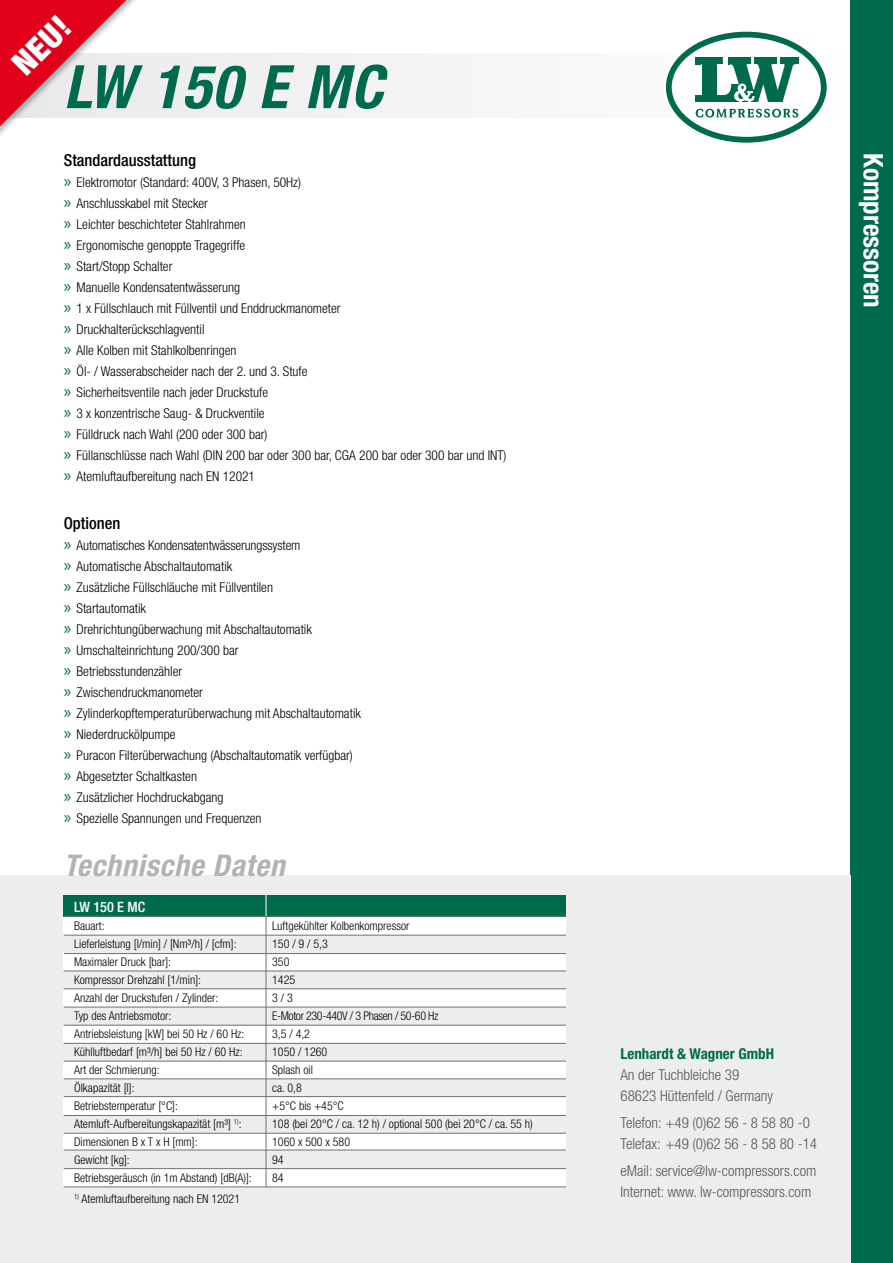
<style>
.page{position:relative;width:893px;height:1263px;background:#fff}
.page>*{position:absolute;margin:0;border:0;box-sizing:border-box;transform-origin:0 0}
.t1{font:italic 700 condensed 60px "Helvetica Neue";letter-spacing:.025em;color:#006a4d}
.t2{font:900 condensed 33px "Helvetica Neue";color:#fff}
.t3{font:italic 700 condensed 30px "Helvetica Neue";letter-spacing:.025em;color:#b1b3b4}
.t4{font:700 condensed 27px "Helvetica Neue";color:#fff}
.t5{font:500 condensed 16.5px "Helvetica Neue";color:#000}
.t6{font:300 condensed 15px/21px "Helvetica Neue";color:#58585a}
.t7{font:700 condensed 15px "Helvetica Neue";color:#006a4d}
.t8{font:500 condensed 14.25px "Helvetica Neue";color:#fff}
.t9{font:300 condensed 13.5px/21px "Helvetica Neue";color:#000}
.t10{font:300 condensed 12px/18px "Helvetica Neue";color:#000}
.s1{font-family:"Myriad Pro";font-weight:400;font-stretch:normal;font-size:18px;color:#006a4d}
</style>
<div class="page">
<div style="left:0;top:54px;width:893px;height:64px;background:#f4f4f5"></div>
<svg style="left:664px;top:30px;width:164px;height:114px"></svg>
<svg style="left:669px;top:35px;width:155px;height:105px;fill:#fff"></svg>
<div style="left:666px;top:32px;width:161px;height:111px;border:6px solid #006a4d;border-radius:50%"></div>
<svg style="left:695px;top:58px;width:104px;height:45px"></svg>
<svg style="left:696px;top:109px;width:102px;height:9px"></svg>
<div style="left:0;top:0;width:152px;height:227px;background:#000;opacity:.27"></div>
<svg style="left:0;top:0;width:146px;height:221px"></svg>
<div style="left:850px;top:0;width:43px;height:1263px;background:#006a4d"></div>
<div style="left:0;top:876px;width:850px;height:387px;background:#eceded"></div>
<div style="left:64px;top:916px;width:502px;height:278px;background:#fff"></div>
<div style="left:64px;top:1187px;width:502px;height:18px;background:#eceded"></div>
<div style="left:64px;top:1150px;width:502px;height:19px;background:#eceded"></div>
<div style="left:64px;top:1115px;width:502px;height:18px;background:#eceded"></div>
<div style="left:64px;top:1079px;width:502px;height:18px;background:#eceded"></div>
<div style="left:64px;top:1043px;width:502px;height:18px;background:#eceded"></div>
<div style="left:64px;top:1007px;width:502px;height:18px;background:#eceded"></div>
<div style="left:64px;top:971px;width:502px;height:18px;background:#eceded"></div>
<hr style="left:64px;top:971px;width:502px;height:1px;background:#707172">
<hr style="left:64px;top:988px;width:502px;height:1px;background:#707172">
<hr style="left:64px;top:1007px;width:502px;height:1px;background:#707172">
<hr style="left:64px;top:1025px;width:502px;height:1px;background:#707172">
<hr style="left:64px;top:1043px;width:502px;height:1px;background:#707172">
<hr style="left:64px;top:1061px;width:502px;height:1px;background:#707172">
<hr style="left:64px;top:1078px;width:502px;height:1px;background:#707172">
<hr style="left:64px;top:1096px;width:502px;height:1px;background:#707172">
<hr style="left:64px;top:1115px;width:502px;height:1px;background:#707172">
<hr style="left:64px;top:1133px;width:502px;height:1px;background:#707172">
<hr style="left:64px;top:1186px;width:502px;height:1px;background:#707172">
<hr style="left:64px;top:1150px;width:502px;height:1px;background:#707172">
<hr style="left:64px;top:1168px;width:502px;height:1px;background:#707172">
<div style="left:64px;top:895px;width:502px;height:21px;background:#006a4d"></div>
<div style="left:64px;top:935px;width:502px;height:18px;background:#eceded"></div>
<hr style="left:64px;top:953px;width:502px;height:1px;background:#707172">
<hr style="left:64px;top:935px;width:502px;height:1px;background:#707172">
<hr style="left:64px;top:916px;width:502px;height:1px;background:#707172">
<svg style="left:266px;top:895px;width:1px;height:21px"></svg>
<hr style="left:266px;top:916px;width:1px;height:271px;background:#707172">
<h2 class="t2" style="left:3px;top:55px;width:69px;rotate:-45deg">NEU!</h2>
<h1 class="t1" style="left:64px;top:50px;width:321px">LW 150 E MC</h1>
<p class="t5" style="left:64px;top:150px;width:134px">Standardausstattung</p>
<p class="t9" style="left:64px;top:172px;width:444px"><span class="s1">»</span> Elektromotor (Standard: 400V, 3 Phasen, 50Hz)<br><span class="s1">»</span> Anschlusskabel mit Stecker<br><span class="s1">»</span> Leichter beschichteter Stahlrahmen<br><span class="s1">»</span> Ergonomische genoppte Tragegriffe<br><span class="s1">»</span> Start/Stopp Schalter<br><span class="s1">»</span> Manuelle Kondensatentwässerung<br><span class="s1">»</span> 1 x Füllschlauch mit Füllventil und Enddruckmanometer<br><span class="s1">»</span> Druckhalterückschlagventil<br><span class="s1">»</span> Alle Kolben mit Stahlkolbenringen<br><span class="s1">»</span> Öl- / Wasserabscheider nach der 2. und 3. Stufe<br><span class="s1">»</span> Sicherheitsventile nach jeder Druckstufe<br><span class="s1">»</span> 3 x konzentrische Saug- &amp; Druckventile<br><span class="s1">»</span> Fülldruck nach Wahl (200 oder 300 bar)<br><span class="s1">»</span> Füllanschlüsse nach Wahl (DIN 200 bar oder 300 bar, CGA 200 bar oder 300 bar und INT) <span class="s1">»</span> Atemluftaufbereitung nach EN 12021</p>
<p class="t5" style="left:64px;top:513px;width:58px">Optionen</p>
<p class="t9" style="left:64px;top:535px;width:299px"><span class="s1">»</span> Automatisches Kondensatentwässerungssystem<br><span class="s1">»</span> Automatische Abschaltautomatik<br><span class="s1">»</span> Zusätzliche Füllschläuche mit Füllventilen<br><span class="s1">»</span> Startautomatik<br><span class="s1">»</span> Drehrichtungüberwachung mit Abschaltautomatik<br><span class="s1">»</span> Umschalteinrichtung 200/300 bar<br><span class="s1">»</span> Betriebsstundenzähler<br><span class="s1">»</span> Zwischendruckmanometer<br><span class="s1">»</span> Zylinderkopftemperaturüberwachung mit Abschaltautomatik <span class="s1">»</span> Niederdruckölpumpe<br><span class="s1">»</span> Puracon Filterüberwachung (Abschaltautomatik verfügbar) <span class="s1">»</span> Abgesetzter Schaltkasten<br><span class="s1">»</span> Zusätzlicher Hochdruckabgang<br><span class="s1">»</span> Spezielle Spannungen und Frequenzen</p>
<h3 class="t3" style="left:64px;top:847px;width:223px">Technische Daten</h3>
<p class="t8" style="left:74px;top:898px;width:73px">LW 150 E MC</p>
<p class="t10" style="left:74px;top:916px;width:179px">Bauart:<br>Lieferleistung [l/min] / [Nm³/h] / [cfm]:<br>Maximaler Druck [bar]:<br>Kompressor Drehzahl [1/min]:<br>Anzahl der Druckstufen / Zylinder:<br>Typ des Antriebsmotor:<br>Antriebsleistung [kW] bei 50 Hz / 60 Hz:<br>Kühlluftbedarf [m³/h] bei 50 Hz / 60 Hz:<br>Art der Schmierung:<br>Ölkapazität [l]:<br>Betriebstemperatur [°C]:<br>Atemluft-Aufbereitungskapazität [m³] <sup>1)</sup>:<br>Dimensionen B x T x H [mm]:<br>Gewicht [kg]:<br>Betriebsgeräusch (in 1m Abstand) [dB(A)]:</p>
<p class="t10" style="left:74px;top:1189px;width:168px"><sup>1)</sup> Atemluftaufbereitung nach EN 12021</p>
<p class="t10" style="left:272px;top:917px;width:262px">Luftgekühlter Kolbenkompressor<br>150 / 9 / 5,3<br>350<br>1425<br>3 / 3<br>E-Motor 230-440V / 3 Phasen / 50-60 Hz<br>3,5 / 4,2<br>1050 / 1260<br>Splash oil<br>ca. 0,8<br>+5°C bis +45°C<br>108 (bei 20°C / ca. 12 h) / optional 500 (bei 20°C / ca. 55 h)<br>1060 x 500 x 580<br>94<br>84</p>
<h3 class="t4" style="left:890px;top:153px;width:156px;rotate:90deg">Kompressoren</h3>
<p class="t7" style="left:620px;top:1044px;width:155px">Lenhardt &amp; Wagner GmbH</p>
<p class="t6" style="left:620px;top:1064px;width:154px">An der Tuchbleiche 39<br>68623 Hüttenfeld / Germany</p>
<p class="t6" style="left:620px;top:1112px;width:198px">Telefon: +49 (0)62 56 - 8 58 80 -0<br>Telefax: +49 (0)62 56 - 8 58 80 -14</p>
<p class="t6" style="left:620px;top:1160px;width:197px">eMail: service@lw-compressors.com<br>Internet: www. lw-compressors.com</p>
</div>
